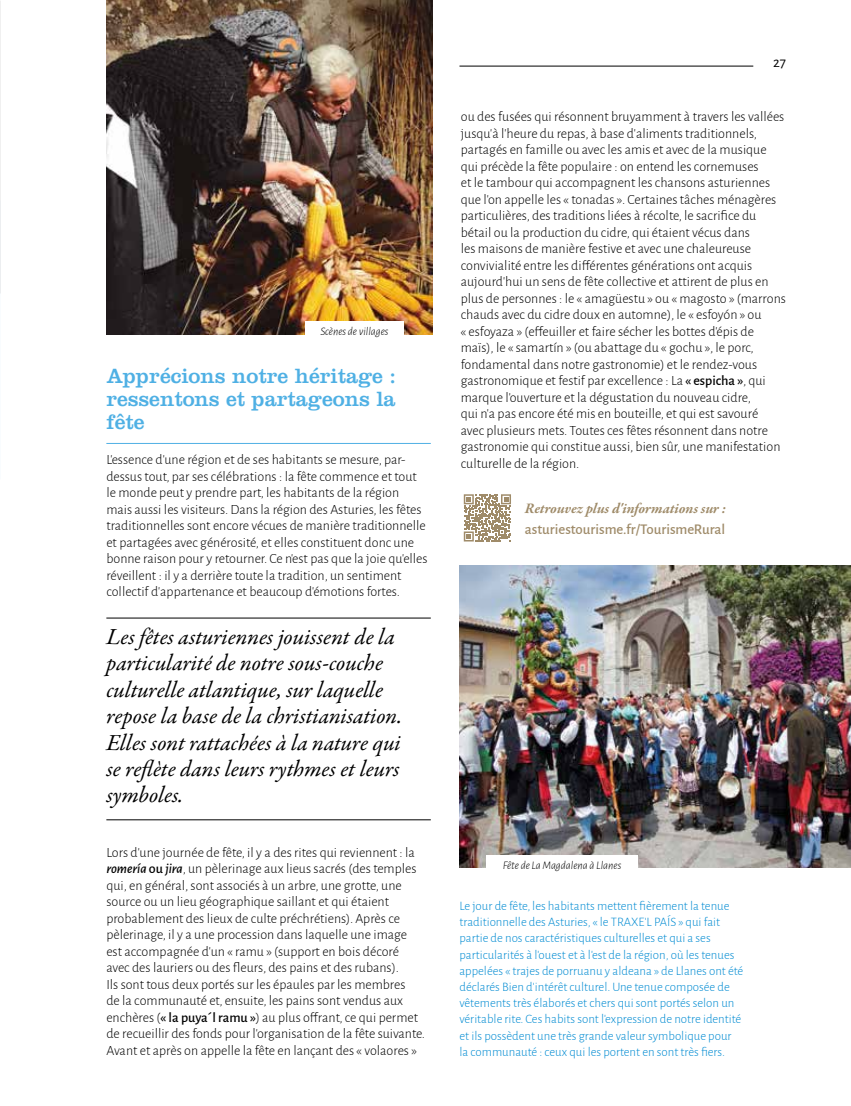
<style>
.page{position:relative;width:851px;height:1106px;background:#fff}
.page>*{position:absolute;margin:0;border:0;box-sizing:border-box;transform-origin:0 0}
.t1{font:italic 23.1px/26.4px "Garamond Premr Pro";color:#000}
.t2{font:21.45px/23.1px "Clarendon LT Std";color:#4fb0e4;text-align:justify}
.t3{font:500 14.85px "Alegreya Sans";color:#9f8b69}
.t4{font:italic 700 14.85px "Garamond Premr Pro";color:#9f8b69}
.t5{font:14.85px "Alegreya Sans";color:#000}
.t6{font:300 14.1px/16.5px "Alegreya Sans";color:#000}
.t7{font:300 12.9px/16.2px "Alegreya Sans";color:#008bd2}
.t8{font:italic 300 11.55px "Alegreya Sans";color:#000}
.s1{font-weight:500;font-style:italic}
.s2{font-weight:500}
</style>
<div class="page">
<img style="left:0;top:0;width:1px;height:293px">
<hr style="left:106px;top:443px;width:325px;height:1px;background:#4fb0e4">
<hr style="left:106px;top:617px;width:325px;height:1px;background:#000">
<hr style="left:106px;top:819px;width:325px;height:1px;background:#000">
<img style="left:459px;top:566px;width:391px;height:301px">
<div style="left:486px;top:855px;width:152px;height:15px;background:#fff"></div>
<hr style="left:459px;top:66px;width:294px;height:1px;background:#000">
<img style="left:106px;top:0;width:326px;height:334px">
<div style="left:305px;top:321px;width:98px;height:15px;background:#fff"></div>
<svg style="left:463px;top:494px;width:48px;height:47px"></svg>
<p class="t8" style="left:320px;top:323px;width:70px">Scènes de villages</p>
<h2 class="t2" style="left:106px;top:364px;width:291px">Apprécions notre héritage : ressentons et partageons la fête</h2>
<p class="t6" style="left:106px;top:451px;width:323px">L’essence d’une région et de ses habitants se mesure, par&shy;dessus tout, par ses célébrations : la fête commence et tout le monde peut y prendre part, les habitants de la région mais aussi les visiteurs. Dans la région des Asturies, les fêtes traditionnelles sont encore vécues de manière traditionnelle et partagées avec générosité, et elles constituent donc une bonne raison pour y retourner. Ce n'est pas que la joie qu’elles réveillent : il y a derrière toute la tradition, un sentiment collectif d’appartenance et beaucoup d’émotions fortes.</p>
<p class="t1" style="left:106px;top:624px;width:297px">Les fêtes asturiennes jouissent de la particularité de notre sous-couche culturelle atlantique, sur laquelle repose la base de la christianisation.<br>Elles sont rattachées à la nature qui se reflète dans leurs rythmes et leurs symboles.</p>
<p class="t6" style="left:106px;top:843px;width:320px">Lors d’une journée de fête, il y a des rites qui reviennent : la <span class="s1">romería</span> <span class="s2">ou</span> <span class="s1">jira</span>, un pèlerinage aux lieus sacrés (des temples qui, en général, sont associés à un arbre, une grotte, une source ou un lieu géographique saillant et qui étaient probablement des lieux de culte préchrétiens). Après ce pèlerinage, il y a une procession dans laquelle une image est accompagnée d’un « ramu » (support en bois décoré avec des lauriers ou des fleurs, des pains et des rubans).<br>Ils sont tous deux portés sur les épaules par les membres<br>de la communauté et, ensuite, les pains sont vendus aux enchères (<span class="s2">« la puya´l ramu »</span>) au plus offrant, ce qui permet de recueillir des fonds pour l’organisation de la fête suivante.<br>Avant et après on appelle la fête en lançant des « volaores »</p>
<p class="t5" style="left:772px;top:52px;width:14px">27</p>
<p class="t6" style="left:460px;top:108px;width:326px">ou des fusées qui résonnent bruyamment à travers les vallées jusqu’à l’heure du repas, à base d’aliments traditionnels, partagés en famille ou avec les amis et avec de la musique qui précède la fête populaire : on entend les cornemuses<br>et le tambour qui accompagnent les chansons asturiennes que l’on appelle les « tonadas ». Certaines tâches ménagères particulières, des traditions liées à récolte, le sacrifice du bétail ou la production du cidre, qui étaient vécus dans<br>les maisons de manière festive et avec une chaleureuse convivialité entre les différentes générations ont acquis aujourd’hui un sens de fête collective et attirent de plus en plus de personnes : le « amagüestu » ou « magosto » (marrons chauds avec du cidre doux en automne), le « esfoyón » ou<br>« esfoyaza » (effeuiller et faire sécher les bottes d’épis de maïs), le « samartín » (ou abattage du « gochu », le porc, fondamental dans notre gastronomie) et le rendez-vous gastronomique et festif par excellence : La <span class="s2">« espicha »</span>, qui marque l’ouverture et la dégustation du nouveau cidre,<br>qui n’a pas encore été mis en bouteille, et qui est savouré<br>avec plusieurs mets. Toutes ces fêtes résonnent dans notre gastronomie qui constitue aussi, bien sûr, une manifestation culturelle de la région.</p>
<p class="t4" style="left:524px;top:499px;width:203px">Retrouvez plus d'informations sur :</p>
<p class="t3" style="left:524px;top:518px;width:202px">asturiestourisme.fr/TourismeRural</p>
<p class="t8" style="left:503px;top:857px;width:120px">Fête de La Magdalena à Llanes</p>
<p class="t7" style="left:459px;top:897px;width:285px">Le jour de fête, les habitants mettent fièrement la tenue traditionnelle des Asturies, « le TRAXE’L PAÍS » qui fait partie de nos caractéristiques culturelles et qui a ses particularités à l’ouest et à l’est de la région, où les tenues appelées « trajes de porruanu y aldeana » de Llanes ont été déclarés Bien d’intérêt culturel. Une tenue composée de vêtements très élaborés et chers qui sont portés selon un véritable rite. Ces habits sont l’expression de notre identité et ils possèdent une très grande valeur symbolique pour la communauté : ceux qui les portent en sont très fiers.</p>
</div>
